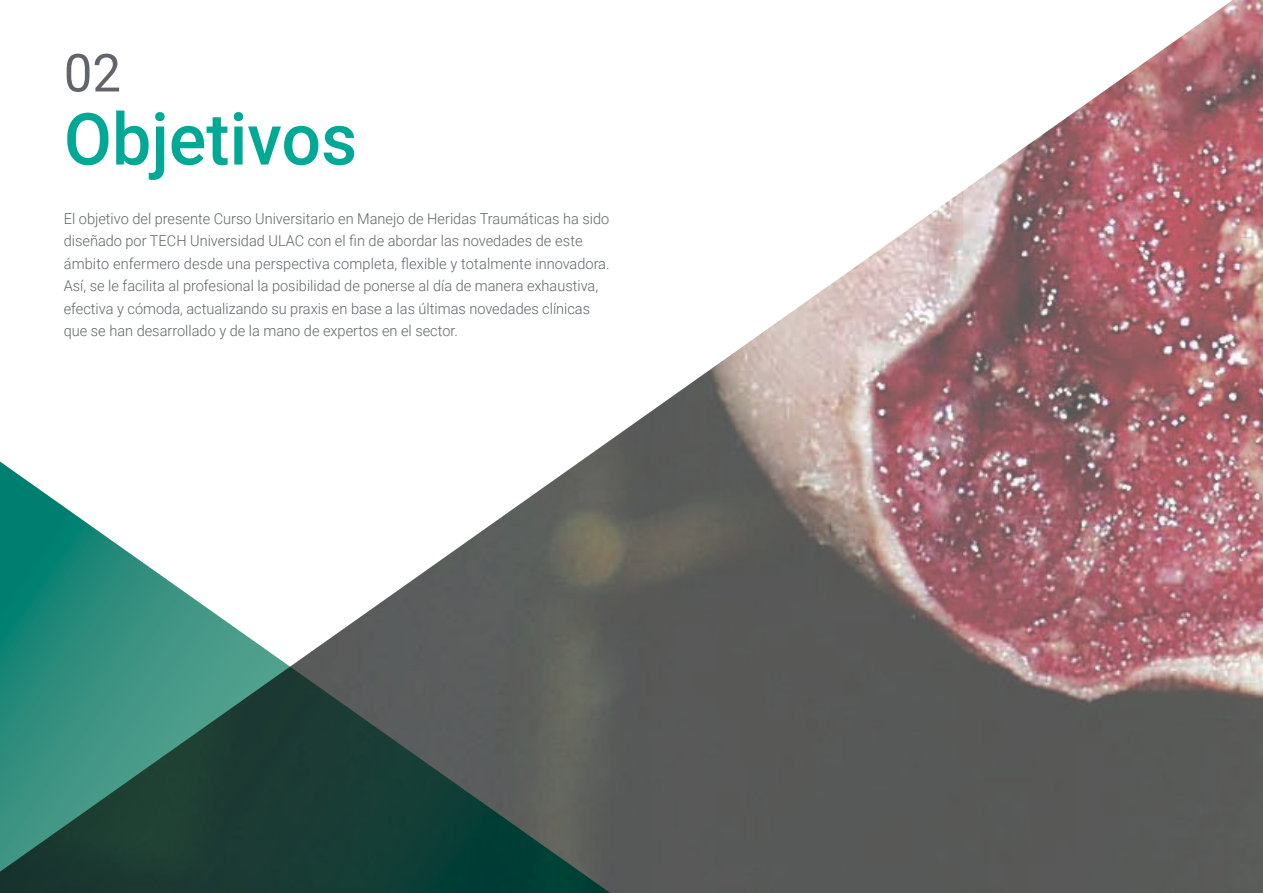
<style>
.page{position:relative;width:1263px;height:893px;background:#fff}
.page>*{position:absolute;margin:0;border:0;box-sizing:border-box;transform-origin:0 0}
.t1{font:500 72px "Roboto";color:#00a996}
.t2{font:52.5px "Roboto";color:#61646a}
.t3{font:300 15px/22.5px "Roboto";color:#61646a}
</style>
<div class="page">
<img style="left:602px;top:0;width:661px;height:893px">
<svg style="left:0;top:446px;width:640px;height:447px"></svg>
<h2 class="t2" style="left:64px;top:36px;width:59px">02</h2>
<h1 class="t1" style="left:64px;top:89px;width:295px">Objetivos</h1>
<p class="t3" style="left:64px;top:207px;width:547px">El objetivo del presente Curso Universitario en Manejo de Heridas Traumáticas ha sido diseñado por TECH Universidad ULAC con el fin de abordar las novedades de este ámbito enfermero desde una perspectiva completa, flexible y totalmente innovadora.<br>Así, se le facilita al profesional la posibilidad de ponerse al día de manera exhaustiva, efectiva y cómoda, actualizando su praxis en base a las últimas novedades clínicas que se han desarrollado y de la mano de expertos en el sector.</p>
</div>
